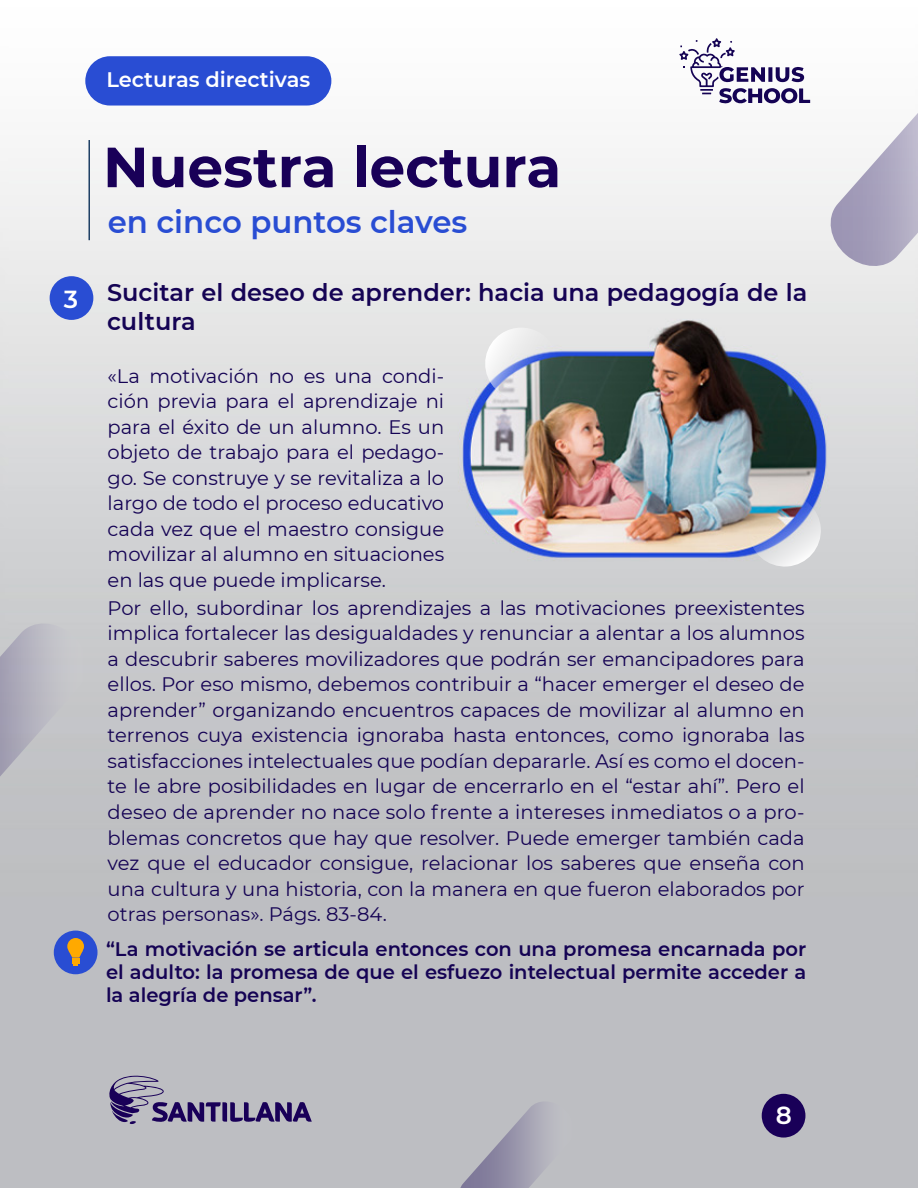
<style>
.page{position:relative;width:918px;height:1188px;background:#fff}
.page>*{position:absolute;margin:0;border:0;box-sizing:border-box;transform-origin:0 0}
.t1{font:700 56.55px "Montserrat";color:#190058}
.t2{font:600 30.75px "Montserrat";color:#294dd3}
.t3{font:600 24.6px "Montserrat";color:#fff}
.t4{font:600 24px/28.8px "Montserrat";color:#150354}
.t5{font:600 21px "Montserrat";color:#fff}
.t6{font:19.5px/25.5px "Montserrat";color:#150354;text-align:justify}
.t7{font:600 19.5px/22.6px "Montserrat";color:#150354;text-align:justify}
</style>
<div class="page">
<img style="left:0;top:56px;width:918px;height:1132px">
<div style="left:85px;top:56px;width:246px;height:50px;background:#294dd3;border-radius:25px"></div>
<svg style="left:679px;top:38px;width:131px;height:66px"></svg>
<svg style="left:831px;top:80px;width:87px;height:186px"></svg>
<svg style="left:0;top:623px;width:87px;height:187px;background:#bcbbc2"></svg>
<svg style="left:459px;top:1101px;width:115px;height:87px;background:#aeadb9"></svg>
<img style="left:747px;top:494px;width:75px;height:74px">
<svg style="left:480px;top:328px;width:82px;height:77px"></svg>
<svg style="left:108px;top:1075px;width:204px;height:51px;background:#9792a9"></svg>
<hr style="left:88px;top:140px;width:2px;height:100px;background:#1f4065">
<div style="left:50px;top:276px;width:43px;height:44px;background:#294dd3;border-radius:50%"></div>
<div style="left:762px;top:1094px;width:43px;height:44px;background:#190058;border-radius:50%"></div>
<div style="left:54px;top:931px;width:44px;height:43px;background:#294dd3;border-radius:50%"></div>
<div style="left:67px;top:938px;width:17px;height:17px;background:#ffa900;border-radius:50%"></div>
<svg style="left:69px;top:951px;width:14px;height:14px"></svg>
<p class="t3" style="left:64px;top:281px;width:16px">3</p>
<p class="t5" style="left:106px;top:65px;width:205px">Lecturas directivas</p>
<h1 class="t1" style="left:103px;top:126px;width:460px">Nuestra lectura</h1>
<h2 class="t2" style="left:108px;top:200px;width:361px">en cinco puntos claves</h2>
<p class="t4" style="left:107px;top:277px;width:702px">Sucitar el deseo de aprender: hacia una pedagogía de la cultura</p>
<p class="t6" style="left:108px;top:363px;width:338px">«La motivación no es una condi&shy;ción previa para el aprendizaje ni para el éxito de un alumno. Es un objeto de trabajo para el pedago&shy;go. Se construye y se revitaliza a lo largo de todo el proceso educativo cada vez que el maestro consigue movilizar al alumno en situaciones en las que puede implicarse.</p>
<p class="t6" style="left:108px;top:595px;width:699px">Por ello, subordinar los aprendizajes a las motivaciones preexistentes implica fortalecer las desigualdades y renunciar a alentar a los alumnos a descubrir saberes movilizadores que podrán ser emancipadores para ellos. Por eso mismo, debemos contribuir a “hacer emerger el deseo de aprender” organizando encuentros capaces de movilizar al alumno en terrenos cuya existencia ignoraba hasta entonces, como ignoraba las satisfacciones intelectuales que podían depararle. Así es como el docen&shy;te le abre posibilidades en lugar de encerrarlo en el “estar ahí”. Pero el deseo de aprender no nace solo frente a intereses inmediatos o a pro&shy;blemas concretos que hay que resolver. Puede emerger también cada vez que el educador consigue, relacionar los saberes que enseña con una cultura y una historia, con la manera en que fueron elaborados por otras personas». Págs. 83-84.</p>
<p class="t7" style="left:106px;top:937px;width:702px">“La motivación se articula entonces con una promesa encarnada por el adulto: la promesa de que el esfuezo intelectual permite acceder a la alegría de pensar”.</p>
<p class="t3" style="left:776px;top:1098px;width:18px">8</p>
</div>
